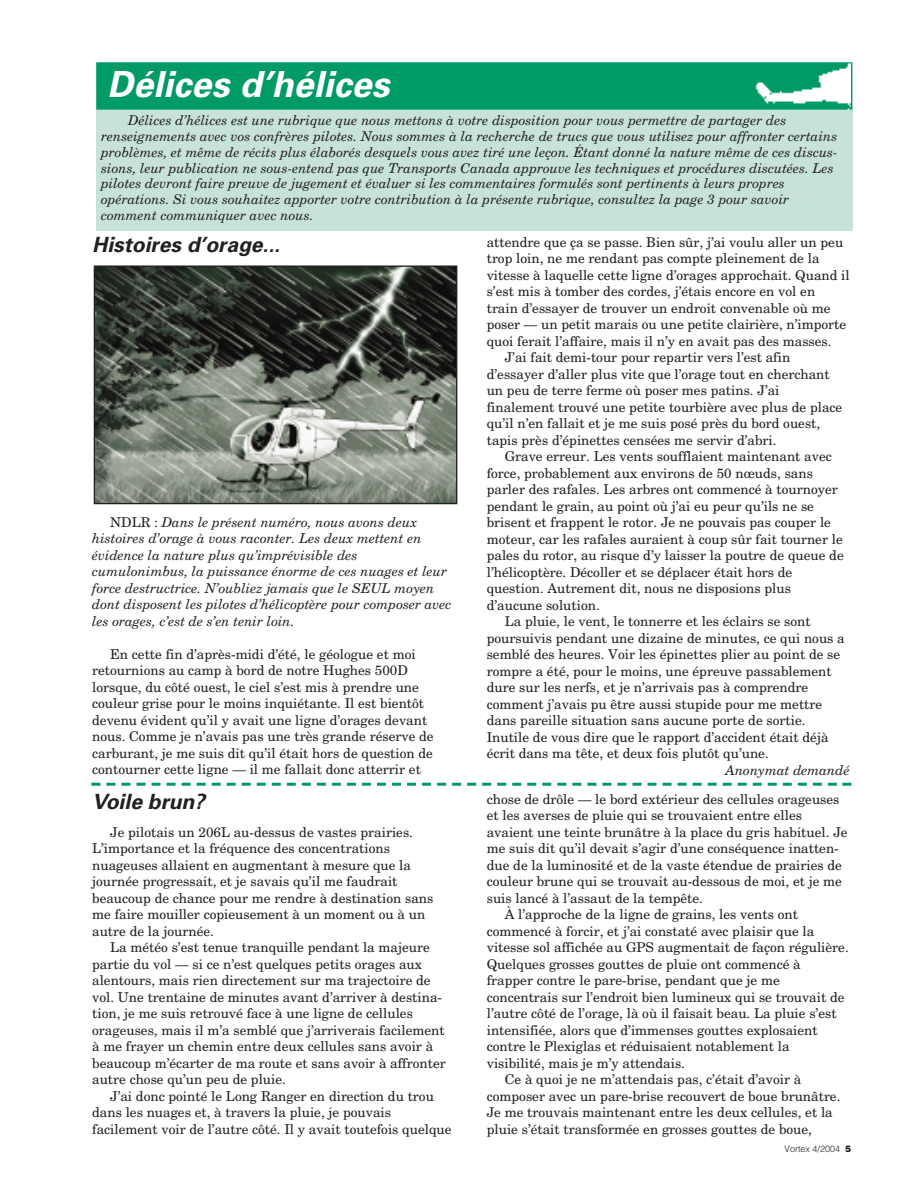
<style>
.page{position:relative;width:918px;height:1188px;background:#fff}
.page>*{position:absolute;margin:0;border:0;box-sizing:border-box;transform-origin:0 0}
.t1{font:italic 700 36px "Univers";color:#fff}
.t2{font:italic 700 21px "Univers";color:#231f20}
.t3{font:13.5px/16.5px "New Century Schlbk";color:#231f20}
.t4{font:italic 13.5px/16.5px "New Century Schlbk";color:#231f20}
.t5{font:300 9px "Helvetica";color:#231f20}
.s1{font-style:normal}
.s2{font-weight:900}
</style>
<div class="page">
<div style="left:96px;top:62px;width:757px;height:169px;background:#c7e3d7"></div>
<div style="left:97px;top:63px;width:755px;height:46px;background:#009a67"></div>
<div style="left:96px;top:62px;width:756px;height:48px;border:2px solid #009a67"></div>
<img style="left:746px;top:62px;width:105px;height:48px">
<img style="left:96px;top:267px;width:359px;height:235px">
<div style="left:94px;top:265px;width:363px;height:239px;border:1px solid #231f20"></div>
<svg style="left:91px;top:783px;width:760px;height:3px"></svg>
<h1 class="t1" style="left:107px;top:71px;width:291px">Délices d’hélices</h1>
<p class="t4" style="left:101px;top:114px;width:738px;line-height:15.8px;text-indent:27px">Délices d’hélices est une rubrique que nous mettons à votre disposition pour vous permettre de partager des renseignements avec vos confrères pilotes. Nous sommes à la recherche de trucs que vous utilisez pour affronter certains problèmes, et même de récits plus élaborés desquels vous avez tiré une leçon. Étant donné la nature même de ces discus&shy;sions, leur publication ne sous-entend pas que Transports Canada approuve les techniques et procédures discutées. Les pilotes devront faire preuve de jugement et évaluer si les commentaires formulés sont pertinents à leurs propres opérations. Si vous souhaitez apporter votre contribution à la présente rubrique, consultez la page 3 pour savoir comment communiquer avec nous.</p>
<h2 class="t2" style="left:92px;top:237px;width:193px">Histoires d’orage...</h2>
<p class="t4" style="left:92px;top:515px;width:361px;text-indent:18px"><span class="s1">NDLR :</span> Dans le présent numéro, nous avons deux histoires d’orage à vous raconter. Les deux mettent en évidence la nature plus qu’imprévisible des cumulonimbus, la puissance énorme de ces nuages et leur force destructrice. N’oubliez jamais que le SEUL moyen dont disposent les pilotes d’hélicoptère pour composer avec les orages, c’est de s’en tenir loin.</p>
<p class="t3" style="left:92px;top:647px;width:343px;text-indent:18px">En cette fin d’après-midi d’été, le géologue et moi retournions au camp à bord de notre Hughes 500D lorsque, du côté ouest, le ciel s’est mis à prendre une couleur grise pour le moins inquiétante. Il est bientôt devenu évident qu’il y avait une ligne d’orages devant nous. Comme je n’avais pas une très grande réserve de carburant, je me suis dit qu’il était hors de question de contourner cette ligne — il me fallait donc atterrir et</p>
<h2 class="t2" style="left:92px;top:794px;width:118px">Voile brun?</h2>
<p class="t3" style="left:92px;top:825px;width:343px;text-indent:18px">Je pilotais un 206L au-dessus de vastes prairies.<br>L’importance et la fréquence des concentrations nuageuses allaient en augmentant à mesure que la journée progressait, et je savais qu’il me faudrait beaucoup de chance pour me rendre à destination sans me faire mouiller copieusement à un moment ou à un autre de la journée.</p>
<p class="t3" style="left:92px;top:941px;width:355px;text-indent:18px">La météo s’est tenue tranquille pendant la majeure partie du vol — si ce n’est quelques petits orages aux alentours, mais rien directement sur ma trajectoire de vol. Une trentaine de minutes avant d’arriver à destina&shy;tion, je me suis retrouvé face à une ligne de cellules orageuses, mais il m’a semblé que j’arriverais facilement à me frayer un chemin entre deux cellules sans avoir à beaucoup m’écarter de ma route et sans avoir à affronter autre chose qu’un peu de pluie.</p>
<p class="t3" style="left:92px;top:1089px;width:361px;text-indent:18px">J’ai donc pointé le Long Ranger en direction du trou dans les nuages et, à travers la pluie, je pouvais facilement voir de l’autre côté. Il y avait toutefois quelque</p>
<p class="t3" style="left:487px;top:235px;width:358px">attendre que ça se passe. Bien sûr, j’ai voulu aller un peu</p>
<p class="t3" style="left:487px;top:252px;width:334px">trop loin, ne me rendant pas compte pleinement de la</p>
<p class="t3" style="left:487px;top:268px;width:365px">vitesse à laquelle cette ligne d’orages approchait. Quand il</p>
<p class="t3" style="left:487px;top:285px;width:330px">s’est mis à tomber des cordes, j’étais encore en vol en</p>
<p class="t3" style="left:487px;top:301px;width:345px">train d’essayer de trouver un endroit convenable où me</p>
<p class="t3" style="left:487px;top:318px;width:361px">poser — un petit marais ou une petite clairière, n’importe</p>
<p class="t3" style="left:487px;top:334px;width:346px">quoi ferait l’affaire, mais il n’y en avait pas des masses.</p>
<p class="t3" style="left:505px;top:351px;width:287px">J’ai fait demi-tour pour repartir vers l’est afin</p>
<p class="t3" style="left:487px;top:367px;width:345px">d’essayer d’aller plus vite que l’orage tout en cherchant</p>
<p class="t3" style="left:487px;top:384px;width:294px">un peu de terre ferme où poser mes patins. J’ai</p>
<p class="t3" style="left:487px;top:400px;width:357px">finalement trouvé une petite tourbière avec plus de place</p>
<p class="t3" style="left:487px;top:417px;width:335px">qu’il n’en fallait et je me suis posé près du bord ouest,</p>
<p class="t3" style="left:487px;top:433px;width:291px">tapis près d’épinettes censées me servir d’abri.</p>
<p class="t3" style="left:505px;top:449px;width:329px">Grave erreur. Les vents soufflaient maintenant avec</p>
<p class="t3" style="left:487px;top:466px;width:328px">force, probablement aux environs de 50 nœuds, sans</p>
<p class="t3" style="left:487px;top:482px;width:353px">parler des rafales. Les arbres ont commencé à tournoyer</p>
<p class="t3" style="left:487px;top:499px;width:329px">pendant le grain, au point où j’ai eu peur qu’ils ne se</p>
<p class="t3" style="left:487px;top:515px;width:346px">brisent et frappent le rotor. Je ne pouvais pas couper le</p>
<p class="t3" style="left:487px;top:532px;width:358px">moteur, car les rafales auraient à coup sûr fait tourner le</p>
<p class="t3" style="left:487px;top:548px;width:359px">pales du rotor, au risque d’y laisser la poutre de queue de</p>
<p class="t3" style="left:487px;top:565px;width:307px">l’hélicoptère. Décoller et se déplacer était hors de</p>
<p class="t3" style="left:487px;top:581px;width:306px">question. Autrement dit, nous ne disposions plus</p>
<p class="t3" style="left:487px;top:598px;width:115px">d’aucune solution.</p>
<p class="t3" style="left:505px;top:614px;width:308px">La pluie, le vent, le tonnerre et les éclairs se sont</p>
<p class="t3" style="left:487px;top:631px;width:360px">poursuivis pendant une dizaine de minutes, ce qui nous a</p>
<p class="t3" style="left:487px;top:647px;width:355px">semblé des heures. Voir les épinettes plier au point de se</p>
<p class="t3" style="left:487px;top:664px;width:347px">rompre a été, pour le moins, une épreuve passablement</p>
<p class="t3" style="left:487px;top:680px;width:323px">dure sur les nerfs, et je n’arrivais pas à comprendre</p>
<p class="t3" style="left:487px;top:697px;width:337px">comment j’avais pu être aussi stupide pour me mettre</p>
<p class="t3" style="left:487px;top:713px;width:320px">dans pareille situation sans aucune porte de sortie.</p>
<p class="t3" style="left:487px;top:730px;width:343px">Inutile de vous dire que le rapport d’accident était déjà</p>
<p class="t3" style="left:487px;top:746px;width:284px">écrit dans ma tête, et deux fois plutôt qu’une.</p>
<p class="t4" style="left:726px;top:763px;width:126px">Anonymat demandé</p>
<p class="t3" style="left:487px;top:792px;width:354px">chose de drôle — le bord extérieur des cellules orageuses</p>
<p class="t3" style="left:487px;top:809px;width:317px">et les averses de pluie qui se trouvaient entre elles</p>
<p class="t3" style="left:487px;top:825px;width:362px">avaient une teinte brunâtre à la place du gris habituel. Je</p>
<p class="t3" style="left:487px;top:842px;width:353px">me suis dit qu’il devait s’agir d’une conséquence inatten-</p>
<p class="t3" style="left:487px;top:858px;width:357px">due de la luminosité et de la vaste étendue de prairies de</p>
<p class="t3" style="left:487px;top:875px;width:357px">couleur brune qui se trouvait au-dessous de moi, et je me</p>
<p class="t3" style="left:487px;top:891px;width:218px">suis lancé à l’assaut de la tempête.</p>
<p class="t3" style="left:505px;top:908px;width:295px">À l’approche de la ligne de grains, les vents ont</p>
<p class="t3" style="left:487px;top:924px;width:329px">commencé à forcir, et j’ai constaté avec plaisir que la</p>
<p class="t3" style="left:487px;top:941px;width:364px">vitesse sol affichée au GPS augmentait de façon régulière.</p>
<p class="t3" style="left:487px;top:957px;width:316px">Quelques grosses gouttes de pluie ont commencé à</p>
<p class="t3" style="left:487px;top:974px;width:295px">frapper contre le pare-brise, pendant que je me</p>
<p class="t3" style="left:487px;top:990px;width:359px">concentrais sur l’endroit bien lumineux qui se trouvait de</p>
<p class="t3" style="left:487px;top:1007px;width:351px">l’autre côté de l’orage, là où il faisait beau. La pluie s’est</p>
<p class="t3" style="left:487px;top:1023px;width:333px">intensifiée, alors que d’immenses gouttes explosaient</p>
<p class="t3" style="left:487px;top:1040px;width:304px">contre le Plexiglas et réduisaient notablement la</p>
<p class="t3" style="left:487px;top:1056px;width:200px">visibilité, mais je m’y attendais.</p>
<p class="t3" style="left:505px;top:1073px;width:298px">Ce à quoi je ne m’attendais pas, c’était d’avoir à</p>
<p class="t3" style="left:487px;top:1089px;width:355px">composer avec un pare-brise recouvert de boue brunâtre.</p>
<p class="t3" style="left:487px;top:1105px;width:348px">Je me trouvais maintenant entre les deux cellules, et la</p>
<p class="t3" style="left:487px;top:1122px;width:327px">pluie s’était transformée en grosses gouttes de boue,</p>
<p class="t5" style="left:785px;top:1145px;width:68px">Vortex 4/2004 <span class="s2">5</span></p>
</div>
